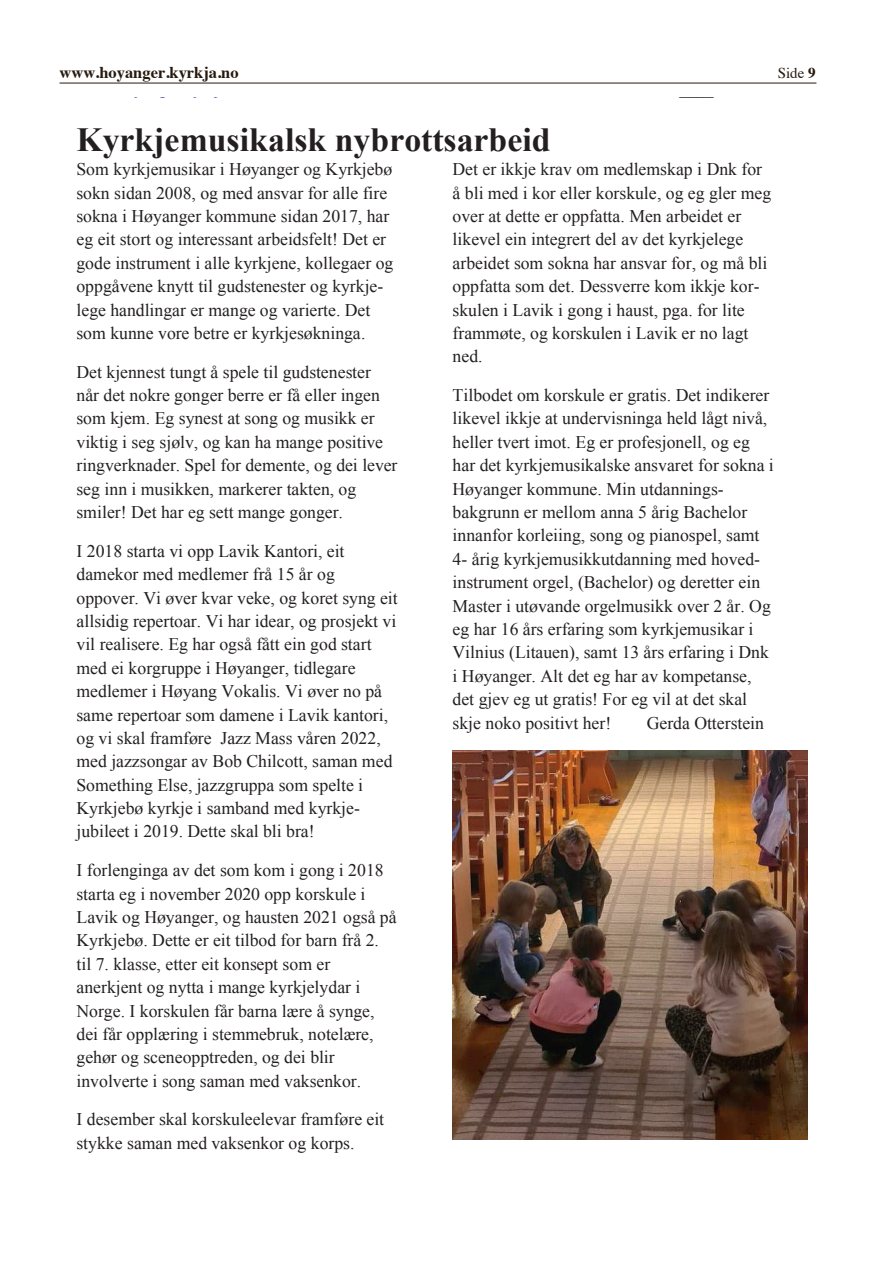
<style>
.page{position:relative;width:893px;height:1263px;background:#fff}
.page>*{position:absolute;margin:0;border:0;box-sizing:border-box;transform-origin:0 0}
.t1{font:700 33.75px "Times New Roman";color:#231f20}
.t2{font:17.7px/23.4px "Times New Roman";color:#231f20}
.t3{font:700 16.5px "Times";color:#26190e}
.t4{font:15px "Times";color:#26190e}
.s1{font-weight:700}
</style>
<div class="page">
<hr style="left:60px;top:83px;width:756px;height:1px;background:#26190e">
<img style="left:452px;top:751px;width:356px;height:388px">
<p class="t3" style="left:60px;top:57px;width:181px">www.hoyanger.kyrkja.no</p>
<p class="t4" style="left:778px;top:59px;width:39px">Side <span class="s1">9</span></p>
<p class="t1" style="left:76px;top:117px;width:476px">Kyrkjemusikalsk nybrottsarbeid</p>
<p class="t2" style="left:76px;top:157px;width:318px">Som kyrkjemusikar i Høyanger og Kyrkjebø sokn sidan 2008, og med ansvar for alle fire sokna i Høyanger kommune sidan 2017, har eg eit stort og interessant arbeidsfelt! Det er gode instrument i alle kyrkjene, kollegaer og oppgåvene knytt til gudstenester og kyrkje&shy;lege handlingar er mange og varierte. Det som kunne vore betre er kyrkjesøkninga.</p>
<p class="t2" style="left:76px;top:360px;width:323px">Det kjennest tungt å spele til gudstenester når det nokre gonger berre er få eller ingen som kjem. Eg synest at song og musikk er viktig i seg sjølv, og kan ha mange positive ringverknader. Spel for demente, og dei lever seg inn i musikken, markerer takten, og smiler! Det har eg sett mange gonger.</p>
<p class="t2" style="left:76px;top:539px;width:323px">I 2018 starta vi opp Lavik Kantori, eit damekor med medlemer frå 15 år og oppover. Vi øver kvar veke, og koret syng eit allsidig repertoar. Vi har idear, og prosjekt vi vil realisere. Eg har også fått ein god start med ei korgruppe i Høyanger, tidlegare medlemer i Høyang Vokalis. Vi øver no på same repertoar som damene i Lavik kantori, og vi skal framføre Jazz Mass våren 2022, med jazzsongar av Bob Chilcott, saman med Something Else, jazzgruppa som spelte i Kyrkjebø kyrkje i samband med kyrkje&shy;jubileet i 2019. Dette skal bli bra!</p>
<p class="t2" style="left:76px;top:858px;width:322px">I forlenginga av det som kom i gong i 2018 starta eg i november 2020 opp korskule i Lavik og Høyanger, og hausten 2021 også på Kyrkjebø. Dette er eit tilbod for barn frå 2. til 7. klasse, etter eit konsept som er anerkjent og nytta i mange kyrkjelydar i Norge. I korskulen får barna lære å synge, dei får opplæring i stemmebruk, notelære, gehør og sceneopptreden, og dei blir involverte i song saman med vaksenkor.</p>
<p class="t2" style="left:76px;top:1107px;width:309px">I desember skal korskuleelevar framføre eit stykke saman med vaksenkor og korps.</p>
<p class="t2" style="left:453px;top:157px;width:320px">Det er ikkje krav om medlemskap i Dnk for å bli med i kor eller korskule, og eg gler meg over at dette er oppfatta. Men arbeidet er likevel ein integrert del av det kyrkjelege arbeidet som sokna har ansvar for, og må bli oppfatta som det. Dessverre kom ikkje kor&shy;skulen i Lavik i gong i haust, pga. for lite frammøte, og korskulen i Lavik er no lagt ned.</p>
<p class="t2" style="left:453px;top:383px;width:323px">Tilbodet om korskule er gratis. Det indikerer likevel ikkje at undervisninga held lågt nivå, heller tvert imot. Eg er profesjonell, og eg har det kyrkjemusikalske ansvaret for sokna i Høyanger kommune. Min utdannings&shy;bakgrunn er mellom anna 5 årig Bachelor innanfor korleiing, song og pianospel, samt 4- årig kyrkjemusikkutdanning med hoved&shy;instrument orgel, (Bachelor) og deretter ein Master i utøvande orgelmusikk over 2 år. Og eg har 16 års erfaring som kyrkjemusikar i Vilnius (Litauen), samt 13 års erfaring i Dnk i Høyanger. Alt det eg har av kompetanse, det gjev eg ut gratis! For eg vil at det skal skje noko positivt her!</p>
<p class="t2" style="left:647px;top:711px;width:119px">Gerda Otterstein</p>
</div>
